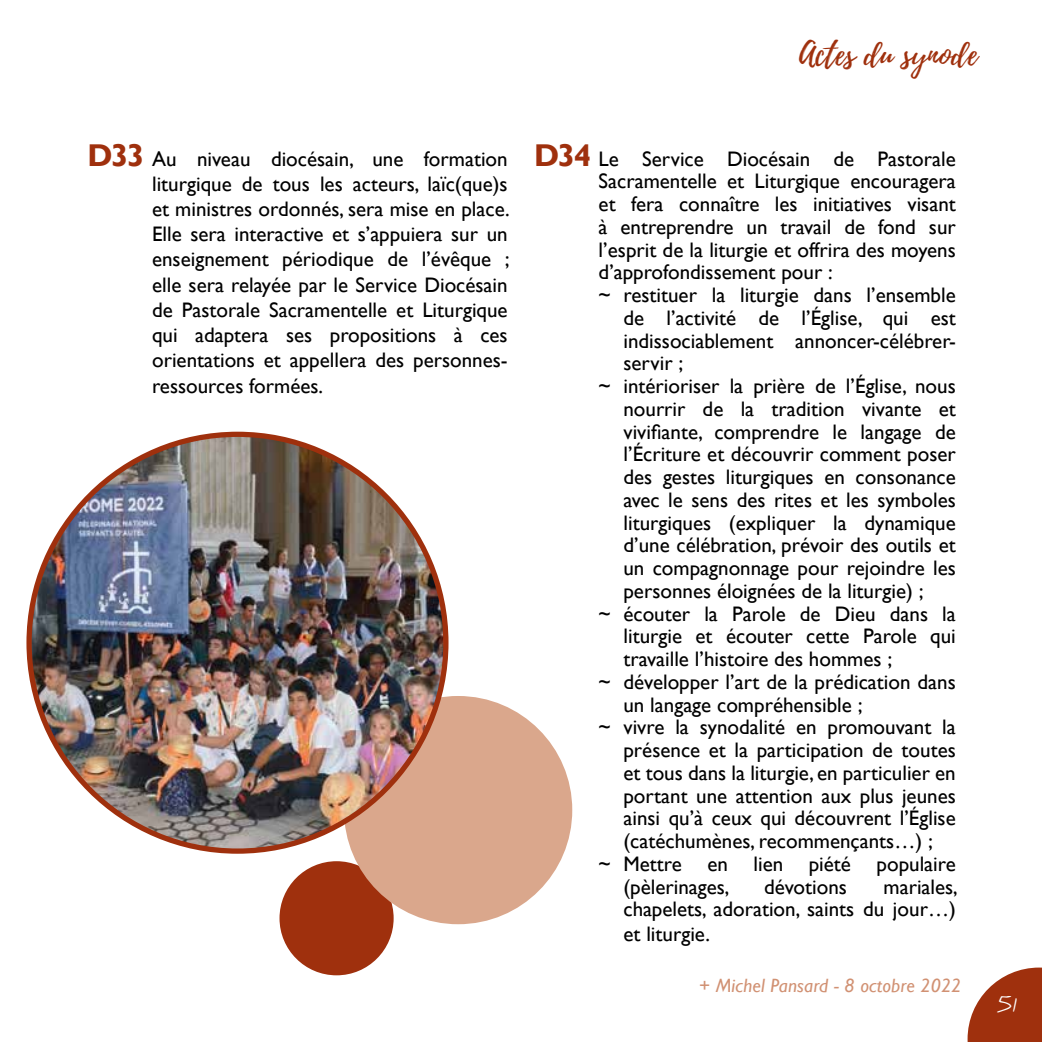
<style>
.page{position:relative;width:1042px;height:1042px;background:#fff}
.page>*{position:absolute;margin:0;border:0;box-sizing:border-box;transform-origin:0 0}
.t1{font:31.5px "Playlist Script";color:#9f300d}
.t2{font:21px/25.2px "Gill Sans";color:#000;text-align:justify}
.t3{font:21px "Daniel";color:#fff}
.t4{font:italic 19.25px "Gill Sans";letter-spacing:.01em;color:#d19173}
.s1{font-weight:700;font-size:31.5px;color:#9f300d}
</style>
<div class="page">
<svg style="left:967px;top:967px;width:75px;height:75px"></svg>
<div style="left:279px;top:861px;width:115px;height:114px;background:#9f300d;border-radius:50%"></div>
<div style="left:344px;top:696px;width:228px;height:228px;background:#daa78c;border-radius:50%"></div>
<img style="left:29px;top:434px;width:417px;height:417px;border-radius:208px">
<h1 class="t1" style="left:799px;top:32px;width:180px">Actes du synode</h1>
<p class="t2" style="left:152px;top:146px;width:359px;text-indent:-64px"><span class="s1">D33</span> Au niveau diocésain, une formation liturgique de tous les acteurs, laïc(que)s et ministres ordonnés, sera mise en place.<br>Elle sera interactive et s’appuiera sur un enseignement périodique de l’évêque ; elle sera relayée par le Service Diocésain de Pastorale Sacramentelle et Liturgique qui adaptera ses propositions à ces orientations et appellera des personnes&shy;ressources formées.</p>
<p class="t2" style="left:534px;top:146px;width:423px"><span class="s1">D34</span> Le Service Diocésain de Pastorale</p>
<p class="t2" style="left:599px;top:169px;width:359px">Sacramentelle et Liturgique encouragera</p>
<p class="t2" style="left:599px;top:192px;width:359px">et fera connaître les initiatives visant</p>
<p class="t2" style="left:599px;top:215px;width:359px">à entreprendre un travail de fond sur</p>
<p class="t2" style="left:599px;top:237px;width:359px">l’esprit de la liturgie et offrira des moyens</p>
<p class="t2" style="left:599px;top:260px;width:236px">d’approfondissement pour :</p>
<p class="t2" style="left:599px;top:283px;width:359px">~ restituer la liturgie dans l’ensemble</p>
<p class="t2" style="left:623px;top:306px;width:334px">de l’activité de l’Église, qui est</p>
<p class="t2" style="left:623px;top:328px;width:334px">indissociablement annoncer-célébrer-</p>
<p class="t2" style="left:623px;top:351px;width:61px">servir ;</p>
<p class="t2" style="left:599px;top:374px;width:359px">~ intérioriser la prière de l’Église, nous</p>
<p class="t2" style="left:623px;top:397px;width:334px">nourrir de la tradition vivante et</p>
<p class="t2" style="left:623px;top:419px;width:334px">vivifiante, comprendre le langage de</p>
<p class="t2" style="left:623px;top:442px;width:334px">l’Écriture et découvrir comment poser</p>
<p class="t2" style="left:623px;top:465px;width:334px">des gestes liturgiques en consonance</p>
<p class="t2" style="left:623px;top:487px;width:334px">avec le sens des rites et les symboles</p>
<p class="t2" style="left:623px;top:510px;width:334px">liturgiques (expliquer la dynamique</p>
<p class="t2" style="left:623px;top:533px;width:334px">d’une célébration, prévoir des outils et</p>
<p class="t2" style="left:623px;top:556px;width:334px">un compagnonnage pour rejoindre les</p>
<p class="t2" style="left:623px;top:578px;width:301px">personnes éloignées de la liturgie) ;</p>
<p class="t2" style="left:599px;top:601px;width:359px">~ écouter la Parole de Dieu dans la</p>
<p class="t2" style="left:623px;top:624px;width:334px">liturgie et écouter cette Parole qui</p>
<p class="t2" style="left:623px;top:647px;width:270px">travaille l’histoire des hommes ;</p>
<p class="t2" style="left:599px;top:669px;width:359px">~ développer l’art de la prédication dans</p>
<p class="t2" style="left:623px;top:692px;width:241px">un langage compréhensible ;</p>
<p class="t2" style="left:599px;top:715px;width:359px">~ vivre la synodalité en promouvant la</p>
<p class="t2" style="left:623px;top:738px;width:334px">présence et la participation de toutes</p>
<p class="t2" style="left:623px;top:760px;width:334px">et tous dans la liturgie, en particulier en</p>
<p class="t2" style="left:623px;top:783px;width:334px">portant une attention aux plus jeunes</p>
<p class="t2" style="left:623px;top:806px;width:334px">ainsi qu’à ceux qui découvrent l’Église</p>
<p class="t2" style="left:623px;top:829px;width:311px">(catéchumènes, recommençants…) ;</p>
<p class="t2" style="left:599px;top:851px;width:359px">~ Mettre en lien piété populaire</p>
<p class="t2" style="left:623px;top:874px;width:108px">(pèlerinages,</p>
<p class="t2" style="left:764px;top:874px;width:84px">dévotions</p>
<p class="t2" style="left:623px;top:875px;width:336px;line-height:23.6px;text-indent:260px">mariales, chapelets, adoration, saints du jour…) et liturgie.</p>
<p class="t4" style="left:699px;top:974px;width:264px">+ Michel Pansard - 8 octobre 2022</p>
<p class="t3" style="left:997px;top:992px;width:22px">51</p>
</div>
